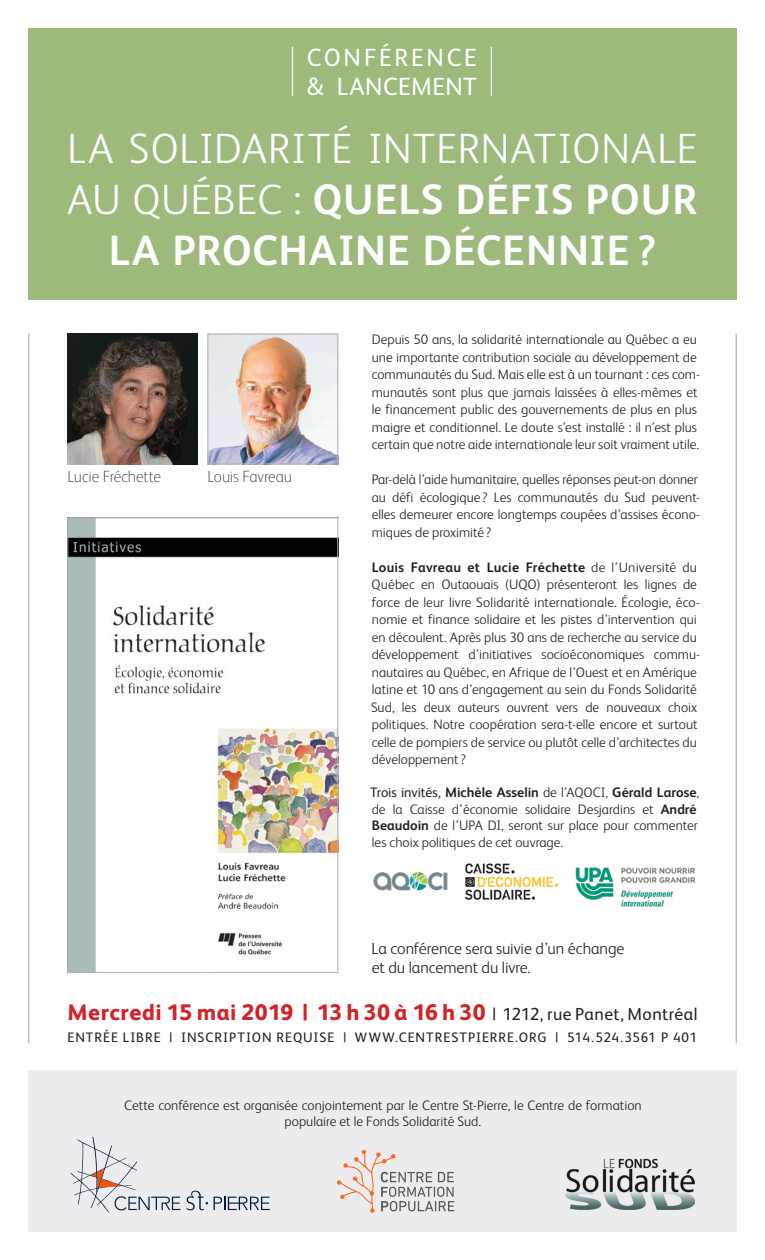
<style>
.page{position:relative;width:765px;height:1260px;background:#fff}
.page>*{position:absolute;margin:0;border:0;box-sizing:border-box;transform-origin:0 0}
.t1{font:300 42.5px/51px "FS Albert";letter-spacing:.025em;color:#fff;text-align:center}
.t2{font:25px/28.8px "FS Albert";letter-spacing:.09em;color:#fff}
.t3{font:800 22.5px "FS Albert";letter-spacing:.02em;color:#d1232a}
.t4{font:300 16.25px/18.8px "FS Albert";letter-spacing:-.005em;color:#231f20}
.t5{font:100 16.25px "FS Albert";letter-spacing:-.01em;color:#231f20}
.t6{font:300 13.75px/17.5px "FS Albert";color:#231f20}
.t7{font:13.75px "FS Albert";letter-spacing:.07em;color:#231f20}
.s1{font-weight:700}
.s2{font-weight:400}
.s3{font-weight:400;font-size:17.5px;color:#231f20}
</style>
<div class="page">
<div style="left:28px;top:1070px;width:709px;height:162px;background:#ececee"></div>
<div style="left:28px;top:28px;width:709px;height:272px;background:#9db97c"></div>
<img style="left:373px;top:872px;width:75px;height:19px">
<img style="left:465px;top:864px;width:94px;height:35px">
<img style="left:575px;top:867px;width:120px;height:40px">
<img style="left:68px;top:334px;width:130px;height:130px">
<img style="left:210px;top:336px;width:126px;height:126px">
<div style="left:208px;top:334px;width:130px;height:130px;border:1px solid #b2b3b7"></div>
<img style="left:70px;top:520px;width:266px;height:451px">
<div style="left:68px;top:518px;width:270px;height:455px;border:1px solid #b2b3b7"></div>
<img style="left:566px;top:1159px;width:128px;height:51px">
<svg style="left:337px;top:1150px;width:117px;height:63px"></svg>
<svg style="left:214px;top:1197px;width:56px;height:13px"></svg>
<svg style="left:186px;top:1191px;width:22px;height:19px"></svg>
<svg style="left:70px;top:1137px;width:110px;height:76px"></svg>
<hr style="left:28px;top:334px;width:1px;height:709px;background:#b4b5b8">
<hr style="left:736px;top:334px;width:1px;height:709px;background:#b4b5b8">
<hr style="left:292px;top:47px;width:1px;height:49px;background:#fff">
<hr style="left:491px;top:47px;width:1px;height:49px;background:#fff">
<p class="t2" style="left:307px;top:43px;width:172px">CONFÉRENCE &amp; LANCEMENT</p>
<p class="t1" style="left:68px;top:123px;width:632px">LA SOLIDARITÉ INTERNATIONALE<br>AU QUÉBEC : <span class="s1">QUELS DÉFIS POUR<br>LA PROCHAINE DÉCENNIE ?</span></p>
<p class="t5" style="left:68px;top:468px;width:95px">Lucie Fréchette</p>
<p class="t5" style="left:208px;top:468px;width:86px">Louis Favreau</p>
<p class="t6" style="left:372px;top:331px;width:330px">Depuis 50 ans, la solidarité internationale au Québec a eu une importante contribution sociale au développement de communautés du Sud. Mais elle est à un tournant : ces com&shy;munautés sont plus que jamais laissées à elles-mêmes et le financement public des gouvernements de plus en plus maigre et conditionnel. Le doute s’est installé : il n’est plus certain que notre aide internationale leur soit vraiment utile.</p>
<p class="t6" style="left:372px;top:471px;width:330px">Par-delà l’aide humanitaire, quelles réponses peut-on donner au défi écologique ? Les communautés du Sud peuvent&shy;elles demeurer encore longtemps coupées d’assises écono&shy;miques de proximité ?</p>
<p class="t6" style="left:371px;top:558px;width:330px"><span class="s1">Louis Favreau et Lucie Fréchette</span> de l’Université du Québec en Outaouais (UQO) présenteront les lignes de force de leur livre Solidarité internationale. Écologie, éco&shy;nomie et finance solidaire et les pistes d’intervention qui en découlent. Après plus 30 ans de recherche au service du développement d’initiatives socioéconomiques commu&shy;nautaires au Québec, en Afrique de l’Ouest et en Amérique latine et 10 ans d’engagement au sein du Fonds Solidarité Sud, les deux auteurs ouvrent vers de nouveaux choix politiques. Notre coopération sera-t-elle encore et surtout celle de pompiers de service ou plutôt celle d’architectes du développement ?</p>
<p class="t6" style="left:370px;top:784px;width:330px;line-height:16.5px"><span class="s2">Trois invités,</span> <span class="s1">Michèle Asselin</span> de l’AQOCI, <span class="s1">Gérald Larose</span>, de la Caisse d’économie solidaire Desjardins et <span class="s1">André Beaudoin</span> de l’UPA DI, seront sur place pour commenter les choix politiques de cet ouvrage.</p>
<p class="t4" style="left:372px;top:939px;width:254px">La conférence sera suivie d’un échange et du lancement du livre.</p>
<p class="t3" style="left:68px;top:999px;width:632px">Mercredi 15 mai 2019 | 13 h 30 à 16 h 30 <span class="s3">| 1212, rue Panet, Montréal</span></p>
<p class="t7" style="left:68px;top:1029px;width:631px">ENTRÉE LIBRE | INSCRIPTION REQUISE | WWW.CENTRESTPIERRE.ORG | 514.524.3561 P 401</p>
<p class="t6" style="left:124px;top:1097px;width:519px;line-height:16.5px;text-align:center">Cette conférence est organisée conjointement par le Centre St-Pierre, le Centre de formation populaire et le Fonds Solidarité Sud.</p>
</div>
